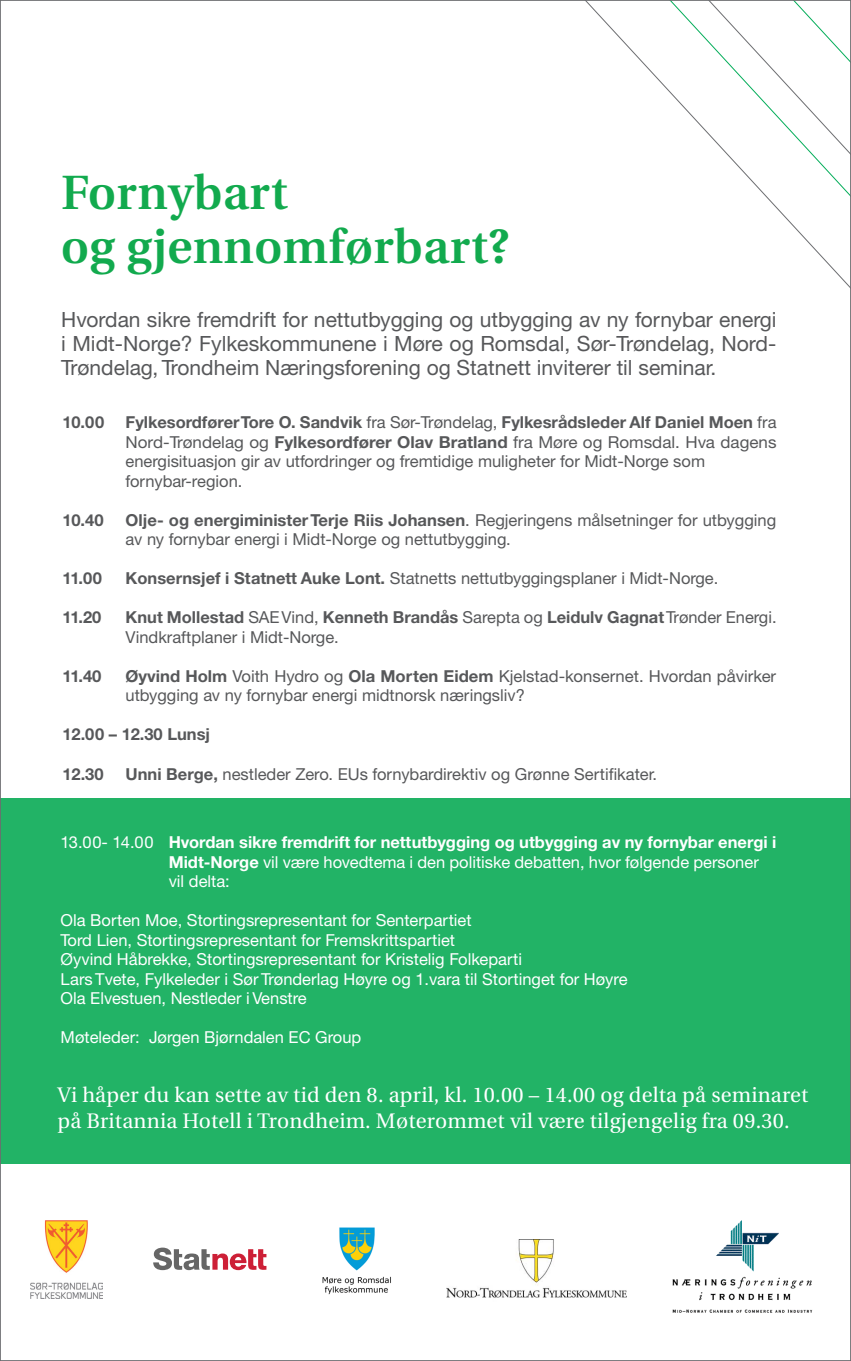
<style>
.page{position:relative;width:851px;height:1361px;background:#fff}
.page>*{position:absolute;margin:0;border:0;box-sizing:border-box;transform-origin:0 0}
.t1{font:600 48px "Utopia";letter-spacing:.01em;color:#12aa4e}
.t2{font:21px/24px "Helvetica Neue CE";color:#57585a;text-align:justify}
.t3{font:21px/25.5px "Utopia";letter-spacing:.01em;color:#fff}
.t4{font:16.5px/19.5px "Helvetica Neue CE";color:#57585a}
.t5{font:16.5px/19.5px "Helvetica Neue CE";color:#fff}
.t6{font:700 16.5px "Helvetica Neue CE";color:#fff}
.t7{font:700 16.5px "Helvetica Neue CE";color:#57585a}
.s1{font-weight:700}
.s2{font-weight:400}
</style>
<div class="page">
<div style="left:0;top:799px;width:850px;height:365px;background:#22b366"></div>
<img style="left:31px;top:1220px;width:71px;height:79px">
<img style="left:322px;top:1227px;width:69px;height:68px">
<img style="left:446px;top:1239px;width:180px;height:59px">
<img style="left:672px;top:1220px;width:141px;height:93px">
<svg style="left:153px;top:1247px;width:113px;height:23px"></svg>
<svg style="left:586px;top:2px;width:262px;height:284px"></svg>
<p class="t1" style="left:61px;top:165px;width:228px">Fornybart</p>
<p class="t1" style="left:61px;top:219px;width:449px">og gjennomførbart?</p>
<p class="t2" style="left:61px;top:307px;width:716px">Hvordan sikre fremdrift for nettutbygging og utbygging av ny fornybar energi i Midt-Norge? Fylkeskommunene i Møre og Romsdal, Sør-Trøndelag, Nord-Trøndelag, Trondheim Næringsforening og Statnett inviterer til seminar.</p>
<p class="t7" style="left:63px;top:412px;width:43px">10.00</p>
<p class="t4" style="left:126px;top:413px;width:652px;text-align:justify"><span class="s1">Fylkesordfører Tore O. Sandvik</span> fra Sør-Trøndelag, <span class="s1">Fylkesrådsleder Alf Daniel Moen</span> fra Nord-Trøndelag og <span class="s1">Fylkesordfører Olav Bratland</span> fra Møre og Romsdal. Hva dagens energisituasjon gir av utfordringer og fremtidige muligheter for Midt-Norge som</p>
<p class="t4" style="left:126px;top:471px;width:118px">fornybar-region.</p>
<p class="t7" style="left:63px;top:510px;width:43px">10.40</p>
<p class="t4" style="left:126px;top:510px;width:652px"><span class="s1">Olje- og energiminister Terje Riis Johansen</span>. Regjeringens målsetninger for utbygging av ny fornybar energi i Midt-Norge og nettutbygging.</p>
<p class="t7" style="left:63px;top:568px;width:41px">11.00</p>
<p class="t4" style="left:126px;top:569px;width:594px"><span class="s1">Konsernsjef i Statnett Auke Lont.</span> Statnetts nettutbyggingsplaner i Midt-Norge.</p>
<p class="t7" style="left:63px;top:607px;width:40px">11.20</p>
<p class="t4" style="left:126px;top:608px;width:652px"><span class="s1">Knut Mollestad</span> SAE Vind, <span class="s1">Kenneth Brandås</span> Sarepta og <span class="s1">Leidulv Gagnat</span> Trønder Energi.<br>Vindkraftplaner i Midt-Norge.</p>
<p class="t7" style="left:63px;top:666px;width:40px">11.40</p>
<p class="t4" style="left:126px;top:666px;width:652px"><span class="s1">Øyvind Holm</span> Voith Hydro og <span class="s1">Ola Morten Eidem</span> Kjelstad-konsernet. Hvordan påvirker utbygging av ny fornybar energi midtnorsk næringsliv?</p>
<p class="t7" style="left:63px;top:724px;width:149px">12.00 – 12.30 Lunsj</p>
<p class="t7" style="left:63px;top:763px;width:43px">12.30</p>
<p class="t4" style="left:126px;top:764px;width:533px"><span class="s1">Unni Berge,</span> nestleder Zero. EUs fornybardirektiv og Grønne Sertifikater.</p>
<p class="t6" style="left:61px;top:832px;width:717px"><span class="s2">13.00- 14.00</span> Hvordan sikre fremdrift for nettutbygging og utbygging av ny fornybar energi i</p>
<p class="t5" style="left:169px;top:852px;width:591px"><span class="s1">Midt-Norge</span> vil være hovedtema i den politiske debatten, hvor følgende personer vil delta:</p>
<p class="t5" style="left:61px;top:911px;width:412px">Ola Borten Moe, Stortingsrepresentant for Senterpartiet</p>
<p class="t5" style="left:61px;top:930px;width:396px">Tord Lien, Stortingsrepresentant for Fremskrittspartiet</p>
<p class="t5" style="left:61px;top:950px;width:463px">Øyvind Håbrekke, Stortingsrepresentant for Kristelig Folkeparti</p>
<p class="t5" style="left:61px;top:969px;width:568px">Lars Tvete, Fylkeleder i Sør Trønderlag Høyre og 1.vara til Stortinget for Høyre</p>
<p class="t5" style="left:61px;top:989px;width:248px">Ola Elvestuen, Nestleder i Venstre</p>
<p class="t5" style="left:61px;top:1028px;width:302px">Møteleder: Jørgen Bjørndalen EC Group</p>
<p class="t3" style="left:57px;top:1083px;width:752px">Vi håper du kan sette av tid den 8. april, kl. 10.00 – 14.00 og delta på seminaret på Britannia Hotell i Trondheim. Møterommet vil være tilgjengelig fra 09.30.</p>
</div>
